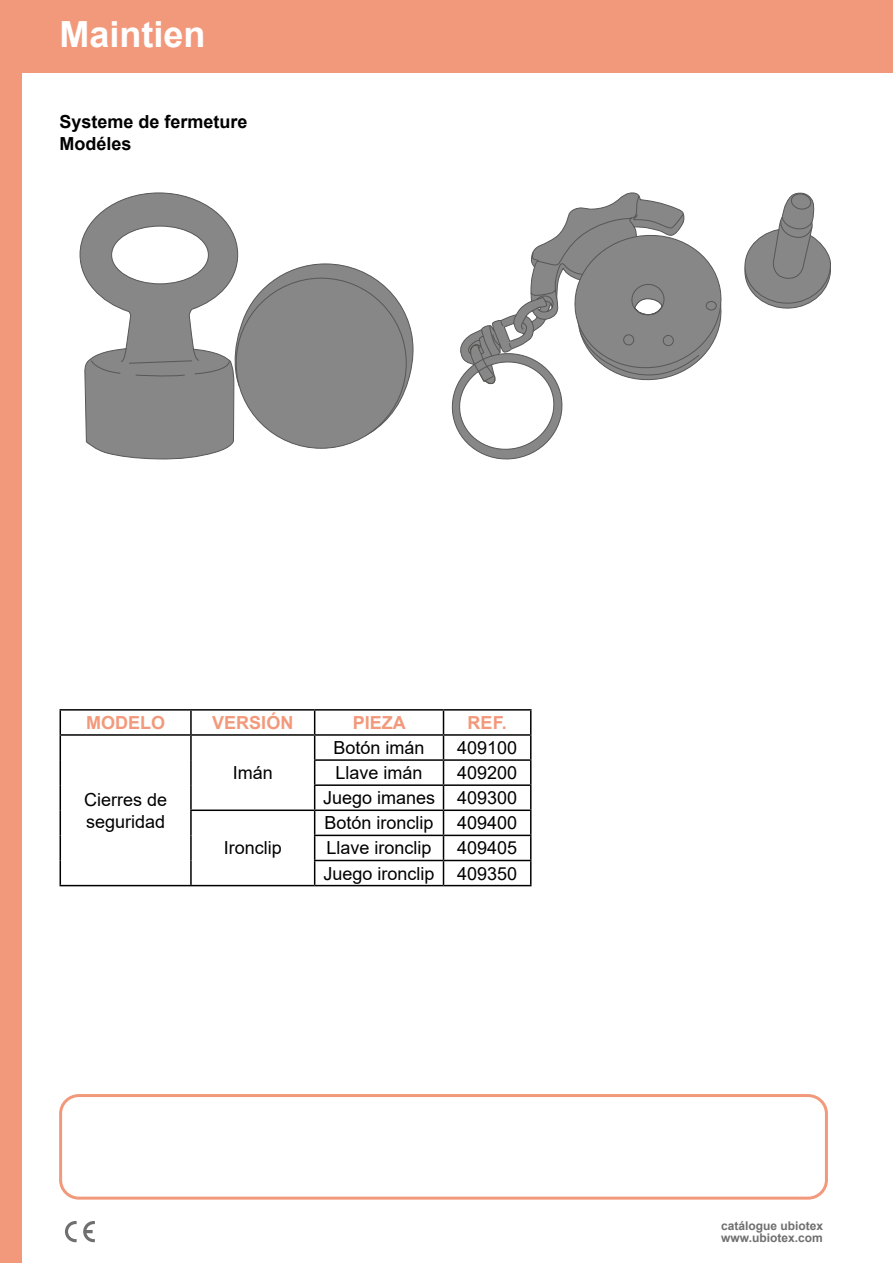
<style>
.page{position:relative;width:893px;height:1263px;background:#fff}
.page>*{position:absolute;margin:0;border:0;box-sizing:border-box;transform-origin:0 0}
.t1{font:700 36px "Arial";color:#fff}
.t2{font:18px/21.6px "Arial";color:#000}
.t3{font:700 18px/21.6px "Arial";color:#000}
.t4{font:700 18px "Arial";color:#f3997b}
.t5{font:700 12px/12px "Arial";color:#706f6f}
</style>
<div class="page">
<div style="left:0;top:0;width:21px;height:1263px;background:#f3997b"></div>
<div style="left:0;top:0;width:893px;height:72px;background:#f3997b"></div>
<svg style="left:65px;top:1221px;width:12px;height:21px"></svg>
<svg style="left:83px;top:1221px;width:12px;height:21px"></svg>
<div style="left:59px;top:1094px;width:769px;height:105px;border:3px solid #f3997b;border-radius:18px"></div>
<hr style="left:60px;top:709px;width:131px;height:2px;background:#000">
<hr style="left:191px;top:709px;width:124px;height:2px;background:#000">
<hr style="left:190px;top:711px;width:2px;height:23px;background:#000">
<hr style="left:315px;top:709px;width:128px;height:2px;background:#000">
<hr style="left:443px;top:709px;width:88px;height:2px;background:#000">
<hr style="left:60px;top:734px;width:131px;height:2px;background:#000">
<hr style="left:191px;top:734px;width:124px;height:2px;background:#000">
<hr style="left:190px;top:736px;width:2px;height:24px;background:#000">
<hr style="left:315px;top:734px;width:128px;height:2px;background:#000">
<hr style="left:443px;top:734px;width:88px;height:2px;background:#000">
<hr style="left:190px;top:760px;width:2px;height:25px;background:#000">
<hr style="left:314px;top:759px;width:129px;height:2px;background:#000">
<hr style="left:443px;top:759px;width:88px;height:2px;background:#000">
<hr style="left:190px;top:785px;width:2px;height:24px;background:#000">
<hr style="left:314px;top:784px;width:129px;height:2px;background:#000">
<hr style="left:443px;top:784px;width:88px;height:2px;background:#000">
<hr style="left:190px;top:809px;width:125px;height:2px;background:#000">
<hr style="left:190px;top:811px;width:2px;height:24px;background:#000">
<hr style="left:315px;top:809px;width:128px;height:2px;background:#000">
<hr style="left:443px;top:809px;width:88px;height:2px;background:#000">
<hr style="left:190px;top:835px;width:2px;height:25px;background:#000">
<hr style="left:314px;top:835px;width:129px;height:1px;background:#000">
<hr style="left:443px;top:835px;width:88px;height:1px;background:#000">
<svg style="left:60px;top:711px;width:1px;height:174px"></svg>
<hr style="left:190px;top:860px;width:2px;height:25px;background:#000">
<hr style="left:314px;top:860px;width:129px;height:1px;background:#000">
<svg style="left:314px;top:711px;width:1px;height:174px"></svg>
<hr style="left:443px;top:860px;width:88px;height:1px;background:#000">
<svg style="left:443px;top:711px;width:1px;height:174px"></svg>
<svg style="left:530px;top:711px;width:1px;height:174px"></svg>
<hr style="left:60px;top:885px;width:131px;height:1px;background:#000">
<hr style="left:191px;top:885px;width:124px;height:1px;background:#000">
<hr style="left:315px;top:885px;width:128px;height:1px;background:#000">
<hr style="left:443px;top:885px;width:88px;height:1px;background:#000">
<svg style="left:79px;top:192px;width:335px;height:268px"></svg>
<div style="left:236px;top:278px;width:170px;height:170px;background:#878787;border-radius:50%"></div>
<svg style="left:744px;top:192px;width:87px;height:117px"></svg>
<svg style="left:451px;top:193px;width:271px;height:267px"></svg>
<h1 class="t1" style="left:60px;top:9px;width:148px">Maintien</h1>
<p class="t3" style="left:60px;top:111px;width:190px">Systeme de fermeture<br>Modéles</p>
<p class="t4" style="left:86px;top:710px;width:81px">MODELO</p>
<p class="t4" style="left:212px;top:710px;width:83px">VERSIÓN</p>
<p class="t4" style="left:353px;top:710px;width:55px">PIEZA</p>
<p class="t4" style="left:468px;top:710px;width:41px">REF.</p>
<p class="t2" style="left:84px;top:789px;width:85px">Cierres de seguridad</p>
<p class="t2" style="left:233px;top:762px;width:42px">Imán</p>
<p class="t2" style="left:224px;top:837px;width:60px">Ironclip</p>
<p class="t2" style="left:334px;top:737px;width:93px">Botón imán</p>
<p class="t2" style="left:457px;top:737px;width:62px">409100</p>
<p class="t2" style="left:336px;top:762px;width:89px">Llave imán</p>
<p class="t2" style="left:323px;top:760px;width:196px;line-height:25px;text-align:right">409200<br>Juego imanes 409300</p>
<p class="t2" style="left:325px;top:812px;width:111px">Botón ironclip</p>
<p class="t2" style="left:457px;top:812px;width:62px">409400</p>
<p class="t2" style="left:327px;top:837px;width:107px">Llave ironclip</p>
<p class="t2" style="left:457px;top:837px;width:62px">409405</p>
<p class="t2" style="left:324px;top:862px;width:113px">Juego ironclip</p>
<p class="t2" style="left:457px;top:862px;width:62px">409350</p>
<p class="t5" style="left:721px;top:1220px;width:104px">catálogue ubiotex www.ubiotex.com</p>
</div>
